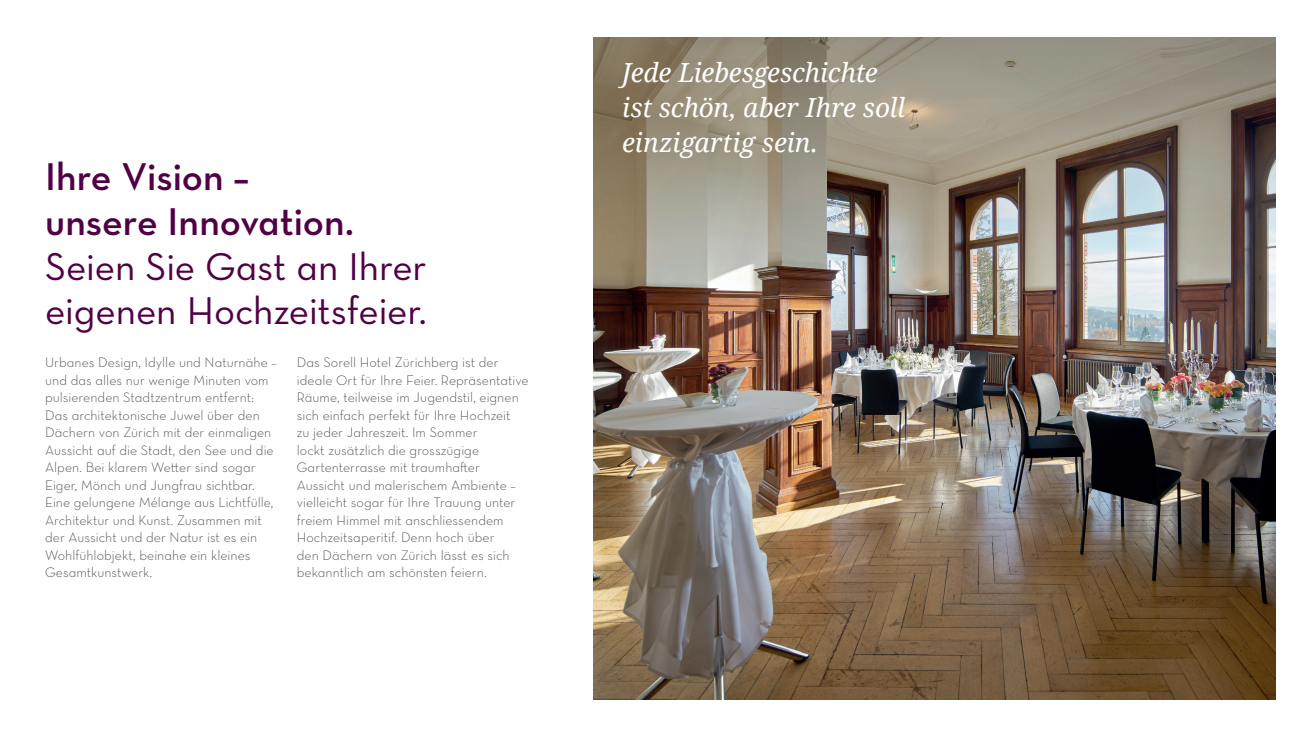
<style>
.page{position:relative;width:1313px;height:737px;background:#fff}
.page>*{position:absolute;margin:0;border:0;box-sizing:border-box;transform-origin:0 0}
.t1{font:39.38px/44.6px "Neutraface Text Book Alt";letter-spacing:-.005em;color:#510045}
.t2{font:39.38px/44.6px "Neutraface Text Demi Alt";color:#510045}
.t3{font:italic 26.25px/35px "Droid Serif";letter-spacing:-.01em;color:#fff}
.t4{font:14px/17.5px "Neutraface Text Light Alt";color:#4b4c4d}
</style>
<div class="page">
<img style="left:593px;top:275px;width:682px;height:424px">
<svg style="left:593px;top:37px;width:682px;height:238px;background:#928b7d"></svg>
<h1 class="t2" style="left:45px;top:154px;width:310px">Ihre Vision – unsere Innovation.</h1>
<h1 class="t1" style="left:45px;top:243px;width:383px">Seien Sie Gast an Ihrer eigenen Hochzeitsfeier.</h1>
<p class="t4" style="left:45px;top:353px;width:233px">Urbanes Design, Idylle und Naturnähe – und das alles nur wenige Minuten vom pulsierenden Stadtzentrum entfernt:<br>Das architektonische Juwel über den Dächern von Zürich mit der einmaligen Aussicht auf die Stadt, den See und die Alpen. Bei klarem Wetter sind sogar Eiger, Mönch und Jungfrau sichtbar.<br>Eine gelungene Mélange aus Lichtfülle, Architektur und Kunst. Zusammen mit der Aussicht und der Natur ist es ein Wohlfühlobjekt, beinahe ein kleines Gesamtkunstwerk.</p>
<p class="t4" style="left:297px;top:353px;width:233px">Das Sorell Hotel Zürichberg ist der ideale Ort für Ihre Feier. Repräsentative Räume, teilweise im Jugendstil, eignen sich einfach perfekt für Ihre Hochzeit<br>zu jeder Jahreszeit. Im Sommer<br>lockt zusätzlich die grosszügige Gartenterrasse mit traumhafter Aussicht und malerischem Ambiente – vielleicht sogar für Ihre Trauung unter freiem Himmel mit anschliessendem Hochzeitsaperitif. Denn hoch über<br>den Dächern von Zürich lässt es sich bekanntlich am schönsten feiern.</p>
<h2 class="t3" style="left:622px;top:55px;width:284px">Jede Liebesgeschichte ist schön, aber Ihre soll einzigartig sein.</h2>
</div>
